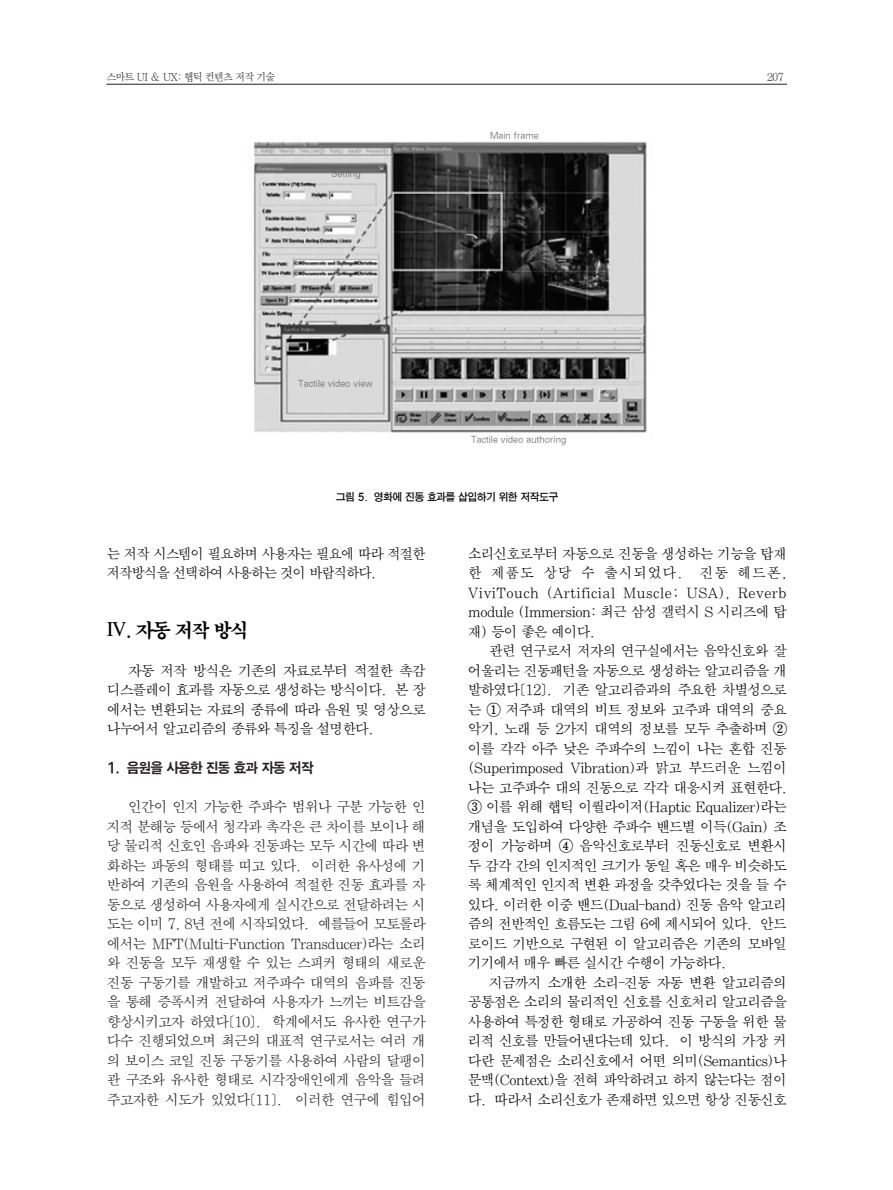
<style>
.page{position:relative;width:893px;height:1190px;background:#fff}
.page>*{position:absolute;margin:0;border:0;box-sizing:border-box;transform-origin:0 0}
.t1{font:19.5px "SM Amu K";color:#000;scale:.95 1}
.t2{font:14.25px/19.5px "SM Amu";letter-spacing:-.085em;color:#000;text-align:justify}
.t3{font:14.25px/19.5px "SM Amu";letter-spacing:-.085em;color:#231f20;text-align:justify}
.t4{font:14.25px/19.5px "SM Amu";letter-spacing:-.085em;color:#000;scale:.96 1}
.t5{font:14.25px "SM Ago K";letter-spacing:-.105em;color:#231f20;scale:.93 1}
.t6{font:10.5px "SM Ago T";letter-spacing:-.07em;color:#000;scale:.95 1}
.t7{font:10.5px "SM Amu";letter-spacing:-.095em;color:#231f20;scale:.95 1}
.t8{font:9px "SM Ago J";letter-spacing:-.07em;color:#666;scale:.95 1}
.s1{font-family:"Times";font-size:21px}
</style>
<div class="page">
<hr style="left:106px;top:84px;width:681px;height:1px;background:#231f20">
<img style="left:253px;top:141px;width:394px;height:292px">
<p class="t7" style="left:106px;top:72px;width:179px">스마트 UI &amp; UX: 햅틱 컨텐츠 저작 기술</p>
<p class="t7" style="left:766px;top:72px;width:20px">207</p>
<p class="t8" style="left:331px;top:169px;width:33px">Setting</p>
<p class="t8" style="left:298px;top:379px;width:80px">Tactile video view</p>
<p class="t8" style="left:489px;top:131px;width:53px">Main frame</p>
<p class="t8" style="left:471px;top:435px;width:102px">Tactile video authoring</p>
<p class="t6" style="left:336px;top:492px;width:236px">그림 5. 영화에 진동 효과를 삽입하기 위한 저작도구</p>
<p class="t4" style="left:107px;top:544px;width:334px">는 저작 시스템이 필요하며 사용자는 필요에 따라 적절한 저작방식을 선택하여 사용하는 것이 바람직하다.</p>
<h1 class="t1" style="left:107px;top:621px;width:151px"><span class="s1">IV</span>. 자동 저작 방식</h1>
<p class="t2" style="left:107px;top:661px;width:320px;text-indent:21px">자동 저작 방식은 기존의 자료로부터 적절한 촉감 디스플레이 효과를 자동으로 생성하는 방식이다. 본 장 에서는 변환되는 자료의 종류에 따라 음원 및 영상으로 나누어서 알고리즘의 종류와 특징을 설명한다.</p>
<p class="t5" style="left:107px;top:761px;width:224px">1. 음원을 사용한 진동 효과 자동 저작</p>
<p class="t3" style="left:107px;top:798px;width:320px;text-indent:21px">인간이 인지 가능한 주파수 범위나 구분 가능한 인 지적 분해능 등에서 청각과 촉각은 큰 차이를 보이나 해 당 물리적 신호인 음파와 진동파는 모두 시간에 따라 변 화하는 파동의 형태를 띠고 있다. 이러한 유사성에 기 반하여 기존의 음원을 사용하여 적절한 진동 효과를 자 동으로 생성하여 사용자에게 실시간으로 전달하려는 시 도는 이미 7, 8년 전에 시작되었다. 예를들어 모토롤라 에서는 MFT(Multi-Function Transducer)라는 소리 와 진동을 모두 재생할 수 있는 스피커 형태의 새로운 진동 구동기를 개발하고 저주파수 대역의 음파를 진동 을 통해 증폭시켜 전달하여 사용자가 느끼는 비트감을 향상시키고자 하였다[10]. 학계에서도 유사한 연구가 다수 진행되었으며 최근의 대표적 연구로서는 여러 개 의 보이스 코일 진동 구동기를 사용하여 사람의 달팽이 관 구조와 유사한 형태로 시각장애인에게 음악을 들려 주고자한 시도가 있었다[11]. 이러한 연구에 힘입어</p>
<p class="t2" style="left:468px;top:544px;width:320px">소리신호로부터 자동으로 진동을 생성하는 기능을 탑재 한 제품도 상당 수 출시되었다. 진동 헤드폰, ViviTouch (Artificial Muscle; USA), Reverb module (Immersion: 최근 삼성 갤럭시 S 시리즈에 탑 재) 등이 좋은 예이다.</p>
<p class="t2" style="left:468px;top:642px;width:320px;text-indent:21px">관련 연구로서 저자의 연구실에서는 음악신호와 잘 어울리는 진동패턴을 자동으로 생성하는 알고리즘을 개 발하였다[12]. 기존 알고리즘과의 주요한 차별성으로 는 ① 저주파 대역의 비트 정보와 고주파 대역의 중요 악기, 노래 등 2가지 대역의 정보를 모두 추출하며 ② 이를 각각 아주 낮은 주파수의 느낌이 나는 혼합 진동 (Superimposed Vibration)과 맑고 부드러운 느낌이 나는 고주파수 대의 진동으로 각각 대응시켜 표현한다.<br>③ 이를 위해 햅틱 이퀄라이저(Haptic Equalizer)라는 개념을 도입하여 다양한 주파수 밴드별 이득(Gain) 조 정이 가능하며 ④ 음악신호로부터 진동신호로 변환시 두 감각 간의 인지적인 크기가 동일 혹은 매우 비슷하도 록 체계적인 인지적 변환 과정을 갖추었다는 것을 들 수 있다. 이러한 이중 밴드(Dual-band) 진동 음악 알고리 즘의 전반적인 흐름도는 그림 6에 제시되어 있다. 안드 로이드 기반으로 구현된 이 알고리즘은 기존의 모바일 기기에서 매우 빠른 실시간 수행이 가능하다.</p>
<p class="t2" style="left:468px;top:973px;width:320px;text-indent:21px">지금까지 소개한 소리-진동 자동 변환 알고리즘의 공통점은 소리의 물리적인 신호를 신호처리 알고리즘을 사용하여 특정한 형태로 가공하여 진동 구동을 위한 물 리적 신호를 만들어낸다는데 있다. 이 방식의 가장 커 다란 문제점은 소리신호에서 어떤 의미(Semantics)나 문맥(Context)을 전혀 파악하려고 하지 않는다는 점이 다. 따라서 소리신호가 존재하면 있으면 항상 진동신호</p>
</div>
